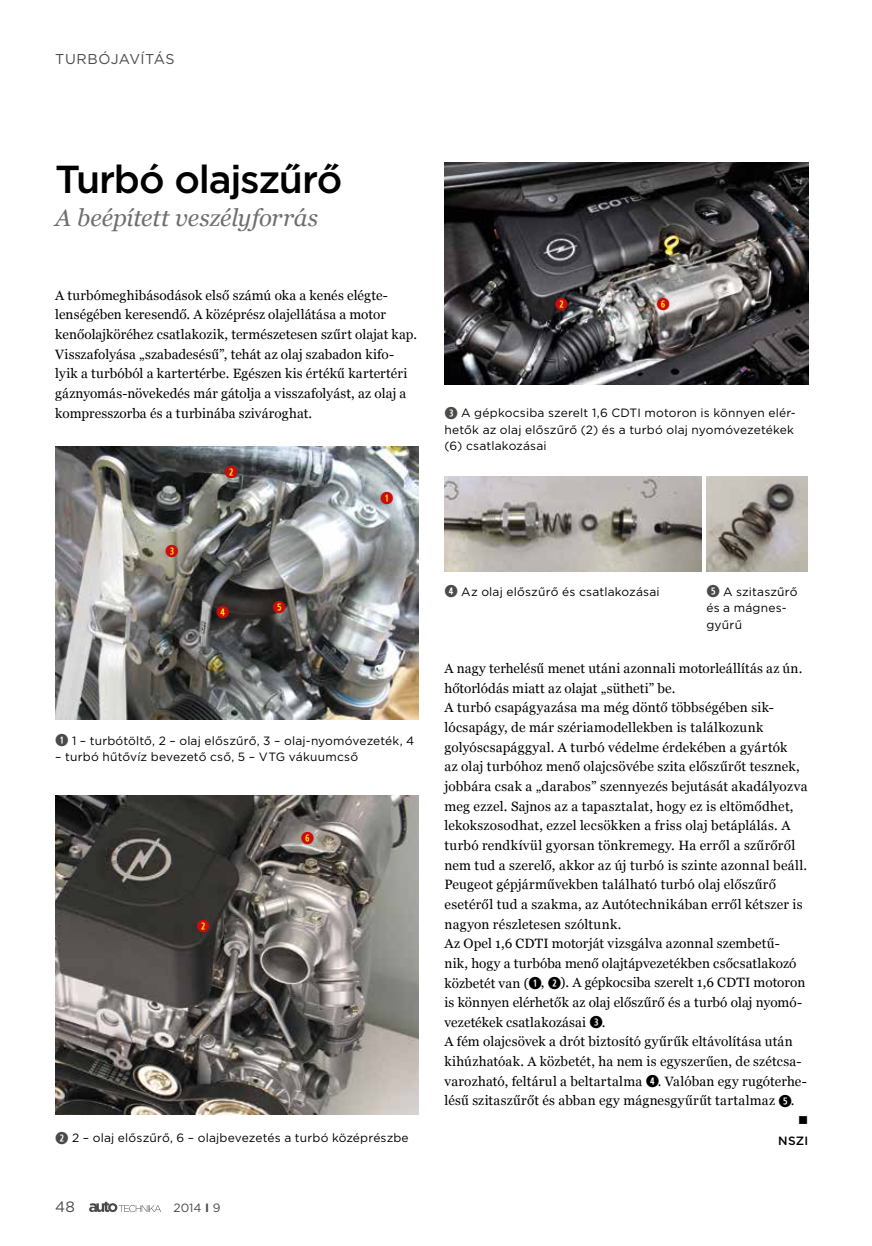
<style>
.page{position:relative;width:872px;height:1246px;background:#fff}
.page>*{position:absolute;margin:0;border:0;box-sizing:border-box;transform-origin:0 0}
.t1{font:500 39px "Gotham";letter-spacing:-.035em;color:#000}
.t2{font:italic 24px "Georgia";letter-spacing:-.005em;color:#706f6f}
.t3{font:16.5px "Combi Numerals Ltd";color:#c90c0f}
.t4{font:15px "Gotham";color:#4a4a49}
.t5{font:14.25px "Gotham";letter-spacing:.035em;color:#4a4a49}
.t6{font:13.5px/19.6px "Georgia";letter-spacing:.01em;color:#000}
.t7{font:13.5px "Wingdings";color:#000}
.t8{font:12px/16.5px "Gotham";letter-spacing:.015em;color:#000}
.t9{font:12px "Gotham";color:#4a4a49}
.t10{font:500 12px "Gotham";color:#000}
.s1{font-family:"Combi Numerals Ltd";font-size:16.5px;color:#4a4a49}
.s2{font-weight:700}
.s3{font-family:"Combi Numerals Ltd";font-size:16.5px}
</style>
<div class="page">
<svg style="left:89px;top:1202px;width:72px;height:10px"></svg>
<img style="left:55px;top:796px;width:364px;height:319px">
<div style="left:304px;top:833px;width:7px;height:10px;background:#ffed00;border-radius:50%"></div>
<div style="left:199px;top:921px;width:7px;height:9px;background:#ffed00;border-radius:50%"></div>
<img style="left:444px;top:162px;width:364px;height:223px">
<div style="left:659px;top:299px;width:8px;height:9px;background:#ffed00;border-radius:50%"></div>
<div style="left:558px;top:300px;width:7px;height:9px;background:#ffed00;border-radius:50%"></div>
<img style="left:55px;top:447px;width:364px;height:272px">
<div style="left:219px;top:607px;width:7px;height:10px;background:#ffed00;border-radius:50%"></div>
<div style="left:276px;top:602px;width:7px;height:10px;background:#ffed00;border-radius:50%"></div>
<div style="left:383px;top:493px;width:8px;height:9px;background:#ffed00;border-radius:50%"></div>
<div style="left:228px;top:467px;width:7px;height:9px;background:#ffed00;border-radius:50%"></div>
<img style="left:444px;top:476px;width:257px;height:96px">
<img style="left:706px;top:476px;width:102px;height:96px">
<div style="left:168px;top:546px;width:8px;height:9px;background:#ffed00;border-radius:50%"></div>
<p class="t5" style="left:55px;top:50px;width:121px">TURBÓJAVÍTÁS</p>
<h1 class="t1" style="left:55px;top:153px;width:289px">Turbó olajszűrő</h1>
<h2 class="t2" style="left:55px;top:200px;width:264px">A beépített veszélyforrás</h2>
<p class="t6" style="left:55px;top:285px;width:363px">A turbómeghibásodások első számú oka a kenés elégte&shy;lenségében keresendő. A középrész olajellátása a motor kenőolajköréhez csatlakozik, természetesen szűrt olajat kap.<br>Visszafolyása „szabadesésű”, tehát az olaj szabadon kifo&shy;lyik a turbóból a kartertérbe. Egészen kis értékű kartertéri gáznyomás-növekedés már gátolja a visszafolyást, az olaj a kompresszorba és a turbinába szivároghat.</p>
<p class="t3" style="left:165px;top:541px;width:15px">➌</p>
<p class="t3" style="left:224px;top:462px;width:15px">➋</p>
<p class="t3" style="left:216px;top:603px;width:15px">➍</p>
<p class="t3" style="left:273px;top:598px;width:15px">➎</p>
<p class="t3" style="left:380px;top:489px;width:15px">➊</p>
<p class="t8" style="left:55px;top:732px;width:360px"><span class="s1">➊</span> 1 – turbótöltő, 2 – olaj előszűrő, 3 – olaj-nyomóvezeték, 4</p>
<p class="t8" style="left:55px;top:748px;width:304px">– turbó hűtővíz bevezető cső, 5 – VTG vákuumcső</p>
<p class="t3" style="left:196px;top:916px;width:15px">➋</p>
<p class="t3" style="left:301px;top:829px;width:15px">➏</p>
<p class="t8" style="left:55px;top:1130px;width:355px"><span class="s1">➋</span> 2 – olaj előszűrő, 6 – olajbevezetés a turbó középrészbe</p>
<p class="t4" style="left:55px;top:1197px;width:21px">48</p>
<p class="t9" style="left:173px;top:1200px;width:49px">2014 <span class="s2">I</span> 9</p>
<p class="t3" style="left:554px;top:295px;width:15px">➋</p>
<p class="t3" style="left:656px;top:295px;width:15px">➏</p>
<p class="t8" style="left:444px;top:404px;width:353px"><span class="s1">➌</span> A gépkocsiba szerelt 1,6 CDTI motoron is könnyen elér&shy;hetők az olaj előszűrő (2) és a turbó olaj nyomóvezetékek (6) csatlakozásai</p>
<p class="t8" style="left:444px;top:583px;width:217px"><span class="s1">➍</span> Az olaj előszűrő és csatlakozásai</p>
<p class="t8" style="left:706px;top:583px;width:93px"><span class="s1">➎</span> A szitaszűrő és a mágnes&shy;gyűrű</p>
<p class="t6" style="left:444px;top:658px;width:364px">A nagy terhelésű menet utáni azonnali motorleállítás az ún. hőtorlódás miatt az olajat „sütheti” be.<br>A turbó csapágyazása ma még döntő többségében sik&shy;lócsapágy, de már szériamodellekben is találkozunk golyóscsapággyal. A turbó védelme érdekében a gyártók<br>az olaj turbóhoz menő olajcsövébe szita előszűrőt tesznek, jobbára csak a „darabos” szennyezés bejutását akadályozva meg ezzel. Sajnos az a tapasztalat, hogy ez is eltömődhet, lekokszosodhat, ezzel lecsökken a friss olaj betáplálás. A turbó rendkívül gyorsan tönkremegy. Ha erről a szűrőről nem tud a szerelő, akkor az új turbó is szinte azonnal beáll.<br>Peugeot gépjárművekben található turbó olaj előszűrő esetéről tud a szakma, az Autótechnikában erről kétszer is nagyon részletesen szóltunk.<br>Az Opel 1,6 CDTI motorját vizsgálva azonnal szembetű-<br>nik, hogy a turbóba menő olajtápvezetékben csőcsatlakozó közbetét van (<span class="s3">➊</span>, <span class="s3">➋</span>). A gépkocsiba szerelt 1,6 CDTI motoron is könnyen elérhetők az olaj előszűrő és a turbó olaj nyomó&shy;vezetékek csatlakozásai <span class="s3">➌</span>.<br>A fém olajcsövek a drót biztosító gyűrűk eltávolítása után kihúzhatóak. A közbetét, ha nem is egyszerűen, de szétcsa&shy;varozható, feltárul a beltartalma <span class="s3">➍</span>. Valóban egy rugóterhe&shy;lésű szitaszűrőt és abban egy mágnesgyűrűt tartalmaz <span class="s3">➎</span>.</p>
<p class="t7" style="left:798px;top:1113px;width:12px">■</p>
<p class="t10" style="left:778px;top:1132px;width:31px">NSZI</p>
</div>
